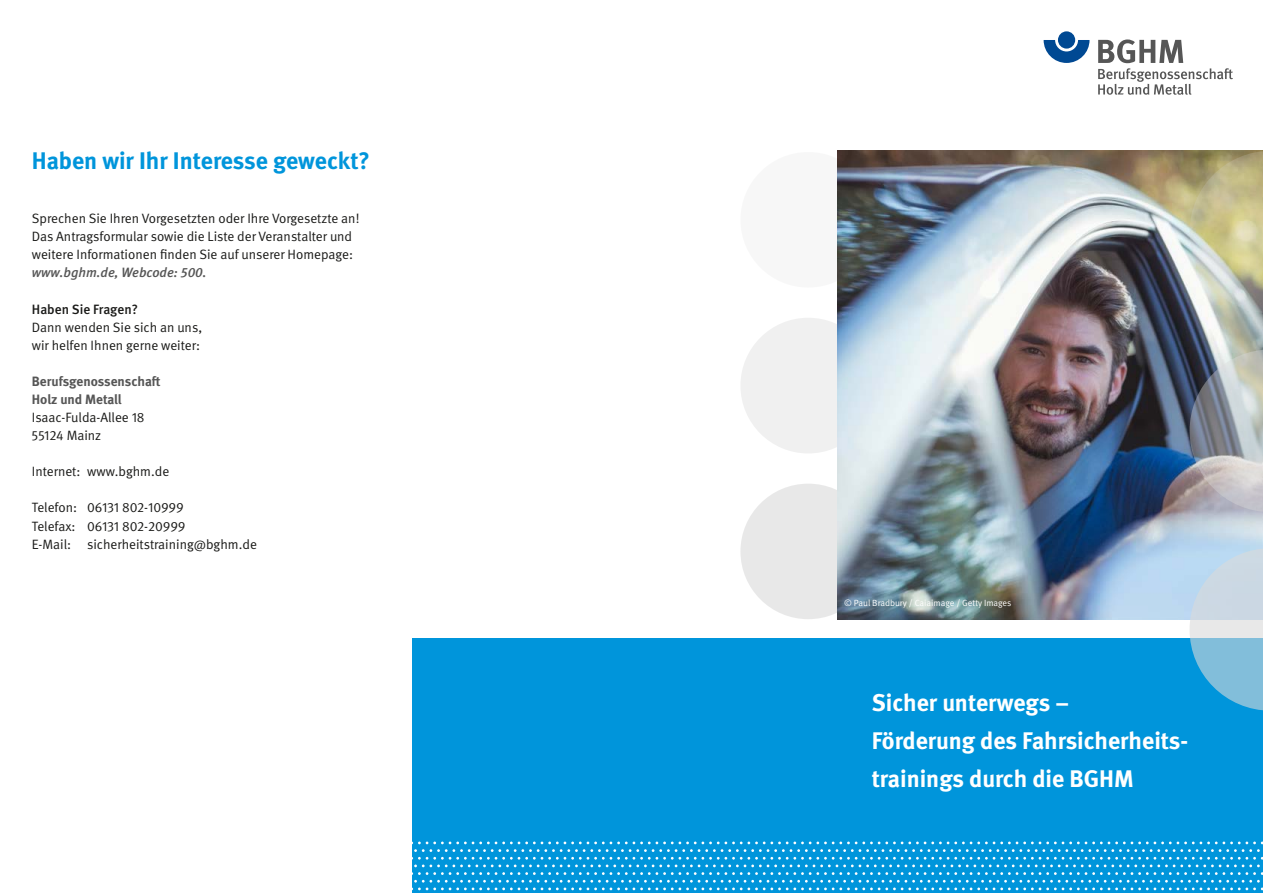
<style>
.page{position:relative;width:1263px;height:893px;background:#fff}
.page>*{position:absolute;margin:0;border:0;box-sizing:border-box;transform-origin:0 0}
.t1{font:700 24px/37.8px "DGUV Meta";color:#fff}
.t2{font:700 24px "DGUV Meta";color:#0095db}
.t3{font:13.5px/18.1px "DGUV Meta";color:#1a1a18}
.t4{font:700 13.5px/18.1px "DGUV Meta";color:#565656}
.t5{font:italic 500 13.5px "DGUV Meta";color:#565656}
.t6{font:500 13.5px "DGUV Meta";color:#1a1a18}
.t7{font:9px "DGUV Meta";color:#fff}
</style>
<div class="page">
<div style="left:412px;top:639px;width:851px;height:254px;background:#0095db"></div>
<svg style="left:412px;top:841px;width:851px;height:50px"></svg>
<svg style="left:1098px;top:39px;width:135px;height:56px"></svg>
<svg style="left:1043px;top:40px;width:46px;height:23px"></svg>
<div style="left:1058px;top:31px;width:17px;height:18px;background:#004993;border-radius:50%"></div>
<div style="left:740px;top:484px;width:136px;height:135px;background:#e8e8e8;border-radius:50%"></div>
<div style="left:740px;top:318px;width:136px;height:135px;background:#f0f0f0;border-radius:50%"></div>
<div style="left:740px;top:152px;width:136px;height:136px;background:#f7f7f7;border-radius:50%"></div>
<img style="left:838px;top:151px;width:425px;height:468px">
<svg style="left:1189px;top:548px;width:74px;height:163px;background:#9bc9e1"></svg>
<svg style="left:1189px;top:349px;width:74px;height:163px;background:#a3a6ab"></svg>
<svg style="left:1189px;top:151px;width:74px;height:162px;background:#c3c09b"></svg>
<h1 class="t2" style="left:32px;top:146px;width:339px">Haben wir Ihr Interesse geweckt?</h1>
<p class="t3" style="left:32px;top:210px;width:329px">Sprechen Sie Ihren Vorgesetzten oder Ihre Vorgesetzte an!<br>Das Antragsformular sowie die Liste der Veranstalter und weitere Informationen finden Sie auf unserer Homepage:</p>
<p class="t5" style="left:32px;top:265px;width:176px">www.bghm.de, Webcode: 500.</p>
<p class="t6" style="left:32px;top:301px;width:108px">Haben Sie Fragen?</p>
<p class="t3" style="left:32px;top:318px;width:172px">Dann wenden Sie sich an uns, wir helfen Ihnen gerne weiter:</p>
<p class="t4" style="left:32px;top:373px;width:130px">Berufsgenossenschaft<br>Holz und Metall</p>
<p class="t3" style="left:32px;top:409px;width:114px">Isaac-Fulda-Allee 18<br>55124 Mainz</p>
<p class="t3" style="left:32px;top:463px;width:139px">Internet: www.bghm.de</p>
<p class="t3" style="left:32px;top:499px;width:227px">Telefon: 06131 802-10999<br>Telefax: 06131 802-20999<br>E-Mail: sicherheitstraining@bghm.de</p>
<p class="t7" style="left:844px;top:598px;width:169px">© Paul Bradbury / Caiaimage / Getty Images</p>
<h1 class="t1" style="left:872px;top:685px;width:318px">Sicher unterwegs –<br>Förderung des Fahrsicherheits&shy;trainings durch die BGHM</h1>
</div>
